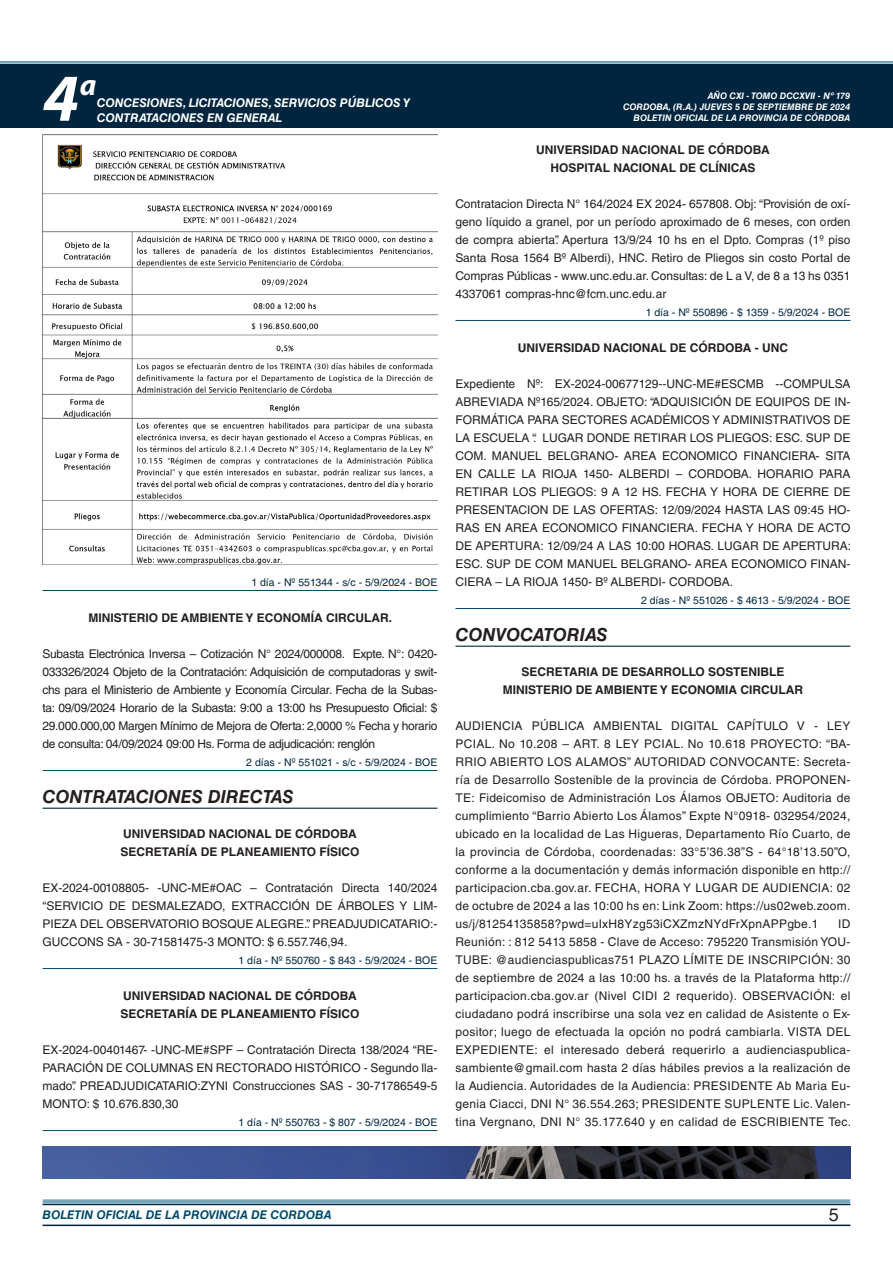
<style>
.page{position:relative;width:893px;height:1263px;background:#fff}
.page>*{position:absolute;margin:0;border:0;box-sizing:border-box;transform-origin:0 0}
.t1{font:italic 700 67.5px "Myriad Pro";color:#fff}
.t2{font:italic 700 30px "Myriad Pro";color:#fff}
.NOMBRE_DE_MINISTERIO{font:italic 700 18px "Helvetica LT Std";color:#231f20}
.t3{font:18px "Helvetica LT Std";color:#231f20}
.TEXTO_BASE{font:12px/18px "Helvetica LT Std";color:#231f20;text-align:justify}
.RESUELVE{font:700 12px "Helvetica LT Std";color:#231f20}
.t4{font:italic 700 12px/14.4px "Helvetica LT Std";color:#fff}
.t5{font:italic 700 12px "Helvetica LT Std";color:#004b6c}
.FECHA_DE_VENCIMIENTO{font:10.5px "Helvetica LT Std";color:#00263f}
.t6{font:italic 700 9px/10.8px "Helvetica LT Std";color:#fff;text-align:right}
</style>
<div class="page">
<div style="left:0;top:61px;width:893px;height:6px;background:#fff;opacity:.75"></div>
<hr style="left:43px;top:1224px;width:807px;height:2px;background:#00263f">
<div style="left:42px;top:1198px;width:809px;height:8px;background:#fff;opacity:.75"></div>
<div style="left:0;top:64px;width:893px;height:64px;background:#00263f"></div>
<hr style="left:43px;top:590px;width:394px;height:1px;background:#004b6c">
<hr style="left:43px;top:770px;width:394px;height:1px;background:#004b6c">
<hr style="left:43px;top:808px;width:394px;height:1px;background:#00263f">
<hr style="left:43px;top:968px;width:394px;height:1px;background:#004b6c">
<hr style="left:43px;top:1130px;width:394px;height:1px;background:#004b6c">
<img style="left:43px;top:135px;width:394px;height:429px">
<hr style="left:455px;top:320px;width:395px;height:1px;background:#004b6c">
<hr style="left:455px;top:608px;width:395px;height:1px;background:#004b6c">
<hr style="left:455px;top:646px;width:395px;height:1px;background:#00263f">
<img style="left:43px;top:1146px;width:807px;height:33px">
<h1 class="t1" style="left:43px;top:54px;width:38px">4</h1>
<h2 class="t2" style="left:80px;top:66px;width:18px">a</h2>
<p class="t4" style="left:97px;top:96px;width:315px">CONCESIONES, LICITACIONES, SERVICIOS PÚBLICOS Y<br>CONTRATACIONES EN GENERAL</p>
<p class="FECHA_DE_VENCIMIENTO" style="left:251px;top:576px;width:188px">1 día - Nº 551344 - s/c - 5/9/2024 - BOE</p>
<p class="RESUELVE" style="left:88px;top:610px;width:305px">MINISTERIO DE AMBIENTE Y ECONOMÍA CIRCULAR.</p>
<p class="TEXTO_BASE" style="left:43px;top:645px;width:396px">Subasta Electrónica Inversa – Cotización N° 2024/000008. Expte. N°: 0420- 033326/2024 Objeto de la Contratación: Adquisición de computadoras y swit&shy;chs para el Ministerio de Ambiente y Economía Circular. Fecha de la Subas&shy;ta: 09/09/2024 Horario de la Subasta: 9:00 a 13:00 hs Presupuesto Oficial: $ 29.000.000,00 Margen Mínimo de Mejora de Oferta: 2,0000 % Fecha y horario de consulta: 04/09/2024 09:00 Hs. Forma de adjudicación: renglón</p>
<p class="FECHA_DE_VENCIMIENTO" style="left:246px;top:756px;width:193px">2 días - Nº 551021 - s/c - 5/9/2024 - BOE</p>
<p class="NOMBRE_DE_MINISTERIO" style="left:43px;top:786px;width:252px">CONTRATACIONES DIRECTAS</p>
<p class="RESUELVE" style="left:123px;top:826px;width:235px">UNIVERSIDAD NACIONAL DE CÓRDOBA</p>
<p class="RESUELVE" style="left:120px;top:844px;width:241px">SECRETARÍA DE PLANEAMIENTO FÍSICO</p>
<p class="TEXTO_BASE" style="left:43px;top:879px;width:396px">EX-2024-00108805- -UNC-ME#OAC – Contratación Directa 140/2024 “SERVICIO DE DESMALEZADO, EXTRACCIÓN DE ÁRBOLES Y LIM-PIEZA DEL OBSERVATORIO BOSQUE ALEGRE.”. PREADJUDICATARIO:- GUCCONS SA - 30-71581475-3 MONTO: $ 6.557.746,94.</p>
<p class="FECHA_DE_VENCIMIENTO" style="left:239px;top:954px;width:200px">1 día - Nº 550760 - $ 843 - 5/9/2024 - BOE</p>
<p class="RESUELVE" style="left:123px;top:988px;width:235px">UNIVERSIDAD NACIONAL DE CÓRDOBA</p>
<p class="RESUELVE" style="left:120px;top:1006px;width:241px">SECRETARÍA DE PLANEAMIENTO FÍSICO</p>
<p class="TEXTO_BASE" style="left:43px;top:1041px;width:396px">EX-2024-00401467- -UNC-ME#SPF – Contratación Directa 138/2024 “RE-PARACIÓN DE COLUMNAS EN RECTORADO HISTÓRICO - Segundo lla&shy;mado”. PREADJUDICATARIO:ZYNI Construcciones SAS - 30-71786549-5<br>MONTO: $ 10.676.830,30</p>
<p class="FECHA_DE_VENCIMIENTO" style="left:239px;top:1116px;width:200px">1 día - Nº 550763 - $ 807 - 5/9/2024 - BOE</p>
<p class="t6" style="left:623px;top:91px;width:229px">AÑO CXI - TOMO DCCXVII - Nº 179<br>CORDOBA, (R.A.) JUEVES 5 DE SEPTIEMBRE DE 2024</p>
<p class="t6" style="left:634px;top:112px;width:218px">BOLETIN OFICIAL DE LA PROVINCIA DE CÓRDOBA</p>
<p class="RESUELVE" style="left:536px;top:142px;width:235px">UNIVERSIDAD NACIONAL DE CÓRDOBA</p>
<p class="RESUELVE" style="left:550px;top:160px;width:206px">HOSPITAL NACIONAL DE CLÍNICAS</p>
<p class="TEXTO_BASE" style="left:455px;top:195px;width:396px">Contratacion Directa N° 164/2024 EX 2024- 657808. Obj: “Provisión de oxí&shy;geno líquido a granel, por un período aproximado de 6 meses, con orden de compra abierta”. Apertura 13/9/24 10 hs en el Dpto. Compras (1º piso Santa Rosa 1564 Bº Alberdi), HNC. Retiro de Pliegos sin costo Portal de Compras Públicas - www.unc.edu.ar. Consultas: de L a V, de 8 a 13 hs 0351<br>4337061 compras-hnc@fcm.unc.edu.ar</p>
<p class="FECHA_DE_VENCIMIENTO" style="left:646px;top:306px;width:206px">1 día - Nº 550896 - $ 1359 - 5/9/2024 - BOE</p>
<p class="RESUELVE" style="left:518px;top:340px;width:271px">UNIVERSIDAD NACIONAL DE CÓRDOBA - UNC</p>
<p class="TEXTO_BASE" style="left:455px;top:375px;width:397px">Expediente Nº: EX-2024-00677129--UNC-ME#ESCMB --COMPULSA ABREVIADA Nº165/2024. OBJETO: “ADQUISICIÓN DE EQUIPOS DE IN-FORMÁTICA PARA SECTORES ACADÉMICOS Y ADMINISTRATIVOS DE LA ESCUELA “. LUGAR DONDE RETIRAR LOS PLIEGOS: ESC. SUP DE COM. MANUEL BELGRANO- AREA ECONOMICO FINANCIERA- SITA EN CALLE LA RIOJA 1450- ALBERDI – CORDOBA. HORARIO PARA RETIRAR LOS PLIEGOS: 9 A 12 HS. FECHA Y HORA DE CIERRE DE PRESENTACION DE LAS OFERTAS: 12/09/2024 HASTA LAS 09:45 HO-RAS EN AREA ECONOMICO FINANCIERA. FECHA Y HORA DE ACTO DE APERTURA: 12/09/24 A LAS 10:00 HORAS. LUGAR DE APERTURA:<br>ESC. SUP DE COM MANUEL BELGRANO- AREA ECONOMICO FINAN-CIERA – LA RIOJA 1450- Bº ALBERDI- CORDOBA.</p>
<p class="FECHA_DE_VENCIMIENTO" style="left:641px;top:594px;width:211px">2 días - Nº 551026 - $ 4613 - 5/9/2024 - BOE</p>
<p class="NOMBRE_DE_MINISTERIO" style="left:455px;top:624px;width:154px">CONVOCATORIAS</p>
<p class="RESUELVE" style="left:521px;top:664px;width:265px">SECRETARIA DE DESARROLLO SOSTENIBLE</p>
<p class="RESUELVE" style="left:503px;top:682px;width:302px">MINISTERIO DE AMBIENTE Y ECONOMIA CIRCULAR</p>
<p class="TEXTO_BASE" style="left:455px;top:717px;width:396px">AUDIENCIA PÚBLICA AMBIENTAL DIGITAL CAPÍTULO V - LEY PCIAL. No 10.208 – ART. 8 LEY PCIAL. No 10.618 PROYECTO: “BA-RRIO ABIERTO LOS ALAMOS” AUTORIDAD CONVOCANTE: Secreta&shy;ría de Desarrollo Sostenible de la provincia de Córdoba. PROPONEN-TE: Fideicomiso de Administración Los Álamos OBJETO: Auditoria de cumplimiento “Barrio Abierto Los Álamos” Expte N°0918- 032954/2024, ubicado en la localidad de Las Higueras, Departamento Río Cuarto, de la provincia de Córdoba, coordenadas: 33°5’36.38”S - 64°18’13.50”O, conforme a la documentación y demás información disponible en http:// participacion.cba.gov.ar. FECHA, HORA Y LUGAR DE AUDIENCIA: 02 de octubre de 2024 a las 10:00 hs en: Link Zoom: https://us02web.zoom. us/j/81254135858?pwd=uIxH8Yzg53iCXZmzNYdFrXpnAPPgbe.1</p>
<p class="TEXTO_BASE" style="left:455px;top:915px;width:397px;text-indent:383px">ID Reunión: : 812 5413 5858 - Clave de Acceso: 795220 Transmisión YOU-TUBE: @audienciaspublicas751 PLAZO LÍMITE DE INSCRIPCIÓN: 30 de septiembre de 2024 a las 10:00 hs. a través de la Plataforma http:// participacion.cba.gov.ar (Nivel CIDI 2 requerido). OBSERVACIÓN: el ciudadano podrá inscribirse una sola vez en calidad de Asistente o Ex&shy;positor; luego de efectuada la opción no podrá cambiarla. VISTA DEL EXPEDIENTE: el interesado deberá requerirlo a audienciaspublica&shy;sambiente@gmail.com hasta 2 días hábiles previos a la realización de la Audiencia. Autoridades de la Audiencia: PRESIDENTE Ab Maria Eu&shy;genia Ciacci, DNI N° 36.554.263; PRESIDENTE SUPLENTE Lic. Valen&shy;tina Vergnano, DNI N° 35.177.640 y en calidad de ESCRIBIENTE Tec.</p>
<p class="t5" style="left:43px;top:1208px;width:290px">BOLETIN OFICIAL DE LA PROVINCIA DE CORDOBA</p>
<h3 class="t3" style="left:829px;top:1204px;width:12px">5</h3>
</div>
